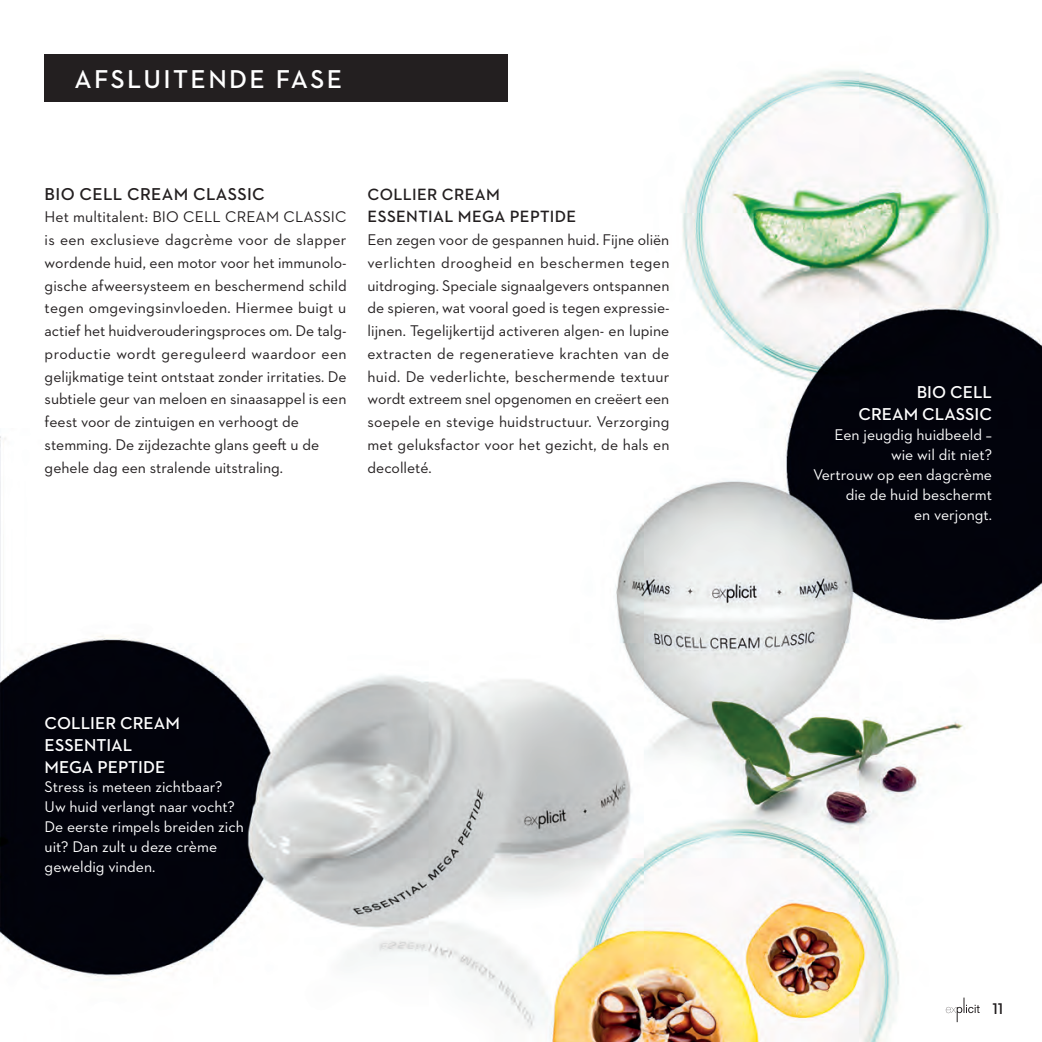
<style>
.page{position:relative;width:1042px;height:1042px;background:#fff}
.page>*{position:absolute;margin:0;border:0;box-sizing:border-box;transform-origin:0 0}
.t1{font:600 26.25px "Neutraface 2 Text";letter-spacing:.09em;color:#fff}
.t2{font:600 17.5px/21.7px "Neutraface 2 Text";color:#fff;text-align:right}
.t3{font:600 17.5px "Neutraface 2 Text";letter-spacing:.02em;color:#231f20}
.t4{font:600 16.62px/22.8px "Neutraface 2 Text";letter-spacing:.02em;color:#231f20}
.t5{font:15.75px/22.8px "Neutraface 2 Text";color:#231f20}
.t6{font:15.75px/19.9px "Neutraface 2 Text";color:#fff;text-align:right}
.t7{font:600 15.75px "Neutraface 2 Text";color:#231f20}
</style>
<div class="page">
<img style="left:0;top:54px;width:1042px;height:988px">
<div style="left:45px;top:55px;width:463px;height:47px;background:#231f20"></div>
<svg style="left:946px;top:997px;width:33px;height:25px"></svg>
<h1 class="t1" style="left:74px;top:63px;width:269px">AFSLUITENDE FASE</h1>
<p class="t3" style="left:45px;top:182px;width:222px">BIO CELL CREAM CLASSIC</p>
<p class="t5" style="left:45px;top:205px;width:303px">Het multitalent: BIO CELL CREAM CLASSIC is een exclusieve dagcrème voor de slapper wordende huid, een motor voor het immunolo&shy;gische afweersysteem en beschermend schild tegen omgevingsinvloeden. Hiermee buigt u actief het huidverouderingsproces om. De talg&shy;productie wordt gereguleerd waardoor een gelijkmatige teint ontstaat zonder irritaties. De subtiele geur van meloen en sinaasappel is een feest voor de zintuigen en verhoogt de stemming. De zijdezachte glans geeft u de gehele dag een stralende uitstraling.</p>
<p class="t4" style="left:367px;top:182px;width:210px">COLLIER CREAM<br>ESSENTIAL MEGA PEPTIDE</p>
<p class="t5" style="left:367px;top:228px;width:303px;text-align:justify">Een zegen voor de gespannen huid. Fijne oliën verlichten droogheid en beschermen tegen uitdroging. Speciale signaalgevers ontspannen de spieren, wat vooral goed is tegen expressie&shy;lijnen. Tegelijkertijd activeren algen- en lupine extracten de regeneratieve krachten van de huid. De vederlichte, beschermende textuur wordt extreem snel opgenomen en creëert een soepele en stevige huidstructuur. Verzorging met geluksfactor voor het gezicht, de hals en decolleté.</p>
<p class="t2" style="left:45px;top:712px;width:137px;text-align:left">COLLIER CREAM<br>ESSENTIAL<br>MEGA PEPTIDE</p>
<p class="t6" style="left:45px;top:777px;width:201px;text-align:left">Stress is meteen zichtbaar?<br>Uw huid verlangt naar vocht?<br>De eerste rimpels breiden zich uit? Dan zult u deze crème geweldig vinden.</p>
<p class="t2" style="left:858px;top:381px;width:135px">BIO CELL<br>CREAM CLASSIC</p>
<p class="t6" style="left:813px;top:424px;width:180px">Een jeugdig huidbeeld – wie wil dit niet?<br>Vertrouw op een dagcrème die de huid beschermt<br>en verjongt.</p>
<p class="t7" style="left:992px;top:998px;width:12px">11</p>
</div>
